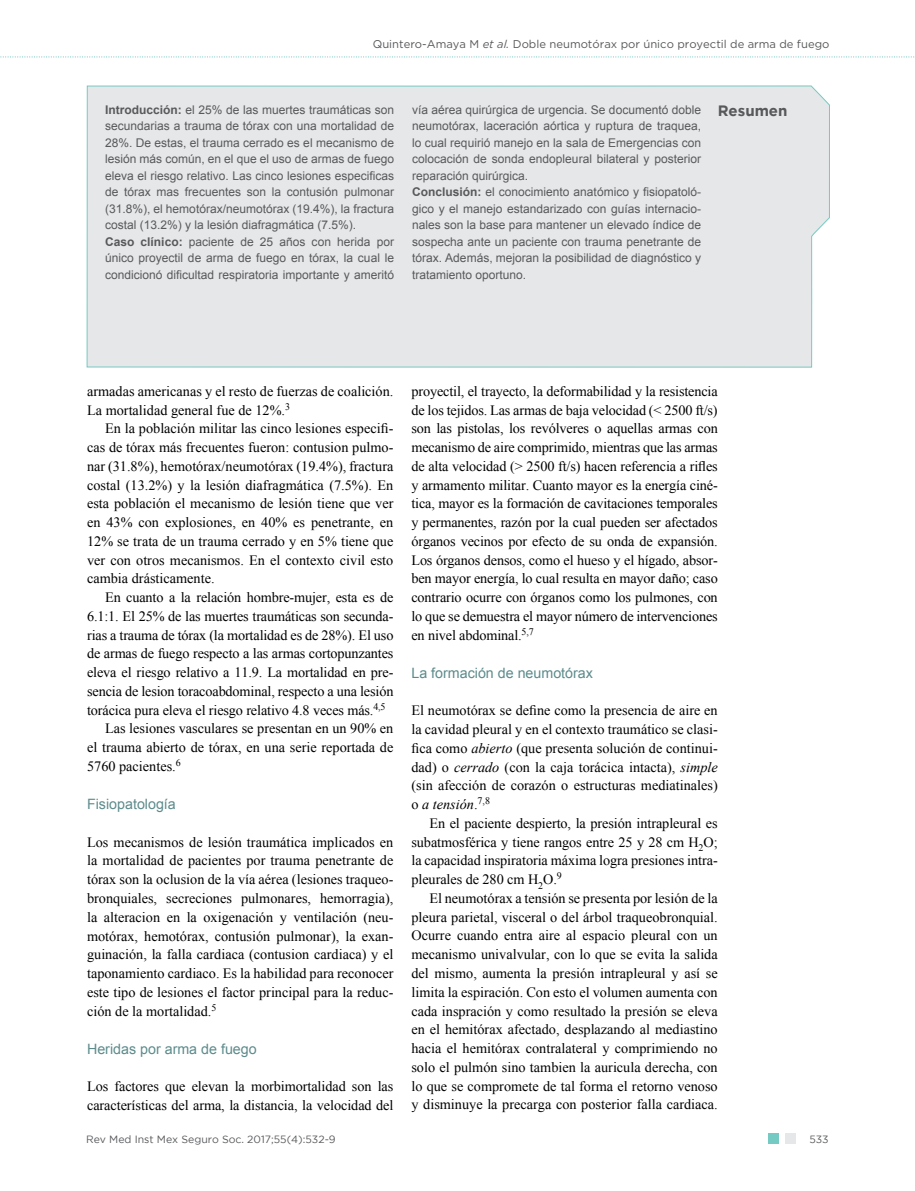
<style>
.page{position:relative;width:915px;height:1191px;background:#fff}
.page>*{position:absolute;margin:0;border:0;box-sizing:border-box;transform-origin:0 0}
.t1{font:700 15px "Gotham";color:#58595b}
.t2{font:14.25px/18.8px "Times New Roman";letter-spacing:-.005em;color:#000;text-align:justify}
.t3{font:14.25px "Arial";color:#5d8b8b}
.t4{font:12px/16.5px "Arial";color:#58595b}
.t5{font:11.25px "Gotham";color:#58595b}
.t6{font:10.5px "Gotham";color:#58595b}
.s1{font-style:italic}
.s2{font-weight:700}
</style>
<div class="page">
<svg style="left:86px;top:57px;width:743px;height:311px;background:#e7e9ea"></svg>
<svg style="left:0;top:56px;width:915px;height:1px"></svg>
<div style="left:784px;top:1133px;width:11px;height:11px;background:#e6e7e8"></div>
<div style="left:768px;top:1133px;width:10px;height:11px;background:#75cac3"></div>
<p class="t5" style="left:372px;top:37px;width:458px">Quintero-Amaya M <span class="s1">et al.</span> Doble neumotórax por único proyectil de arma de fuego</p>
<p class="t4" style="left:105px;top:101px;width:290px"><span class="s2">Introducción:</span> el 25% de las muertes traumáticas son secundarias a trauma de tórax con una mortalidad de 28%. De estas, el trauma cerrado es el mecanismo de lesión más común, en el que el uso de armas de fuego eleva el riesgo relativo. Las cinco lesiones especificas de tórax mas frecuentes son la contusión pulmonar (31.8%), el hemotórax/neumotórax (19.4%), la fractura costal (13.2%) y la lesión diafragmática (7.5%).<br><span class="s2">Caso clínico:</span> paciente de 25 años con herida por único proyectil de arma de fuego en tórax, la cual le condicionó dificultad respiratoria importante y ameritó</p>
<p class="t4" style="left:412px;top:101px;width:290px">vía aérea quirúrgica de urgencia. Se documentó doble neumotórax, laceración aórtica y ruptura de traquea, lo cual requirió manejo en la sala de Emergencias con colocación de sonda endopleural bilateral y posterior reparación quirúrgica.<br><span class="s2">Conclusión:</span> el conocimiento anatómico y fisiopatoló&shy;gico y el manejo estandarizado con guías internacio&shy;nales son la base para mantener un elevado índice de sospecha ante un paciente con trauma penetrante de tórax. Además, mejoran la posibilidad de diagnóstico y tratamiento oportuno.</p>
<p class="t1" style="left:717px;top:102px;width:71px">Resumen</p>
<p class="t2" style="left:87px;top:381px;width:308px">armadas americanas y el resto de fuerzas de coalición.<br>La mortalidad general fue de 12%.<sup>3</sup></p>
<p class="t2" style="left:87px;top:419px;width:308px;text-indent:18px">En la población militar las cinco lesiones especifi&shy;cas de tórax más frecuentes fueron: contusion pulmo&shy;nar (31.8%), hemotórax/neumotórax (19.4%), fractura costal (13.2%) y la lesión diafragmática (7.5%). En esta población el mecanismo de lesión tiene que ver en 43% con explosiones, en 40% es penetrante, en 12% se trata de un trauma cerrado y en 5% tiene que ver con otros mecanismos. En el contexto civil esto cambia drásticamente.</p>
<p class="t2" style="left:105px;top:588px;width:290px">En cuanto a la relación hombre-mujer, esta es de</p>
<p class="t2" style="left:87px;top:606px;width:308px">6.1:1. El 25% de las muertes traumáticas son secunda-</p>
<p class="t2" style="left:87px;top:625px;width:308px">rias a trauma de tórax (la mortalidad es de 28%). El uso</p>
<p class="t2" style="left:87px;top:644px;width:308px">de armas de fuego respecto a las armas cortopunzantes</p>
<p class="t2" style="left:87px;top:663px;width:308px">eleva el riesgo relativo a 11.9. La mortalidad en pre-</p>
<p class="t2" style="left:87px;top:681px;width:308px">sencia de lesion toracoabdominal, respecto a una lesión</p>
<p class="t2" style="left:87px;top:700px;width:300px">torácica pura eleva el riesgo relativo 4.8 veces más.<sup>4,5</sup></p>
<p class="t2" style="left:105px;top:719px;width:290px">Las lesiones vasculares se presentan en un 90% en</p>
<p class="t2" style="left:87px;top:738px;width:308px">el trauma abierto de tórax, en una serie reportada de</p>
<p class="t2" style="left:87px;top:756px;width:95px">5760 pacientes.<sup>6</sup></p>
<p class="t3" style="left:87px;top:795px;width:90px">Fisiopatología</p>
<p class="t2" style="left:87px;top:832px;width:308px">Los mecanismos de lesión traumática implicados en la mortalidad de pacientes por trauma penetrante de tórax son la oclusion de la vía aérea (lesiones traqueo&shy;bronquiales, secreciones pulmonares, hemorragia), la alteracion en la oxigenación y ventilación (neu&shy;motórax, hemotórax, contusión pulmonar), la exan&shy;guinación, la falla cardiaca (contusion cardiaca) y el taponamiento cardiaco. Es la habilidad para reconocer este tipo de lesiones el factor principal para la reduc&shy;ción de la mortalidad.<sup>5</sup></p>
<p class="t3" style="left:87px;top:1039px;width:171px">Heridas por arma de fuego</p>
<p class="t2" style="left:87px;top:1077px;width:308px">Los factores que elevan la morbimortalidad son las características del arma, la distancia, la velocidad del</p>
<p class="t2" style="left:411px;top:381px;width:308px">proyectil, el trayecto, la deformabilidad y la resistencia de los tejidos. Las armas de baja velocidad (&lt; 2500 ft/s) son las pistolas, los revólveres o aquellas armas con mecanismo de aire comprimido, mientras que las armas de alta velocidad (&gt; 2500 ft/s) hacen referencia a rifles y armamento militar. Cuanto mayor es la energía ciné&shy;tica, mayor es la formación de cavitaciones temporales y permanentes, razón por la cual pueden ser afectados órganos vecinos por efecto de su onda de expansión.<br>Los órganos densos, como el hueso y el hígado, absor&shy;ben mayor energía, lo cual resulta en mayor daño; caso contrario ocurre con órganos como los pulmones, con lo que se demuestra el mayor número de intervenciones en nivel abdominal.<sup>5,7</sup></p>
<p class="t3" style="left:411px;top:663px;width:183px">La formación de neumotórax</p>
<p class="t2" style="left:411px;top:701px;width:308px">El neumotórax se define como la presencia de aire en la cavidad pleural y en el contexto traumático se clasi&shy;fica como <span class="s1">abierto</span> (que presenta solución de continui&shy;dad) o <span class="s1">cerrado</span> (con la caja torácica intacta), <span class="s1">simple </span>(sin afección de corazón o estructuras mediatinales) o <span class="s1">a tensión</span>.<sup>7,8</sup></p>
<p class="t2" style="left:411px;top:813px;width:308px;text-indent:18px">En el paciente despierto, la presión intrapleural es subatmosférica y tiene rangos entre 25 y 28 cm H<sub>2</sub>O; la capacidad inspiratoria máxima logra presiones intra&shy;pleurales de 280 cm H<sub>2</sub>O.<sup>9</sup></p>
<p class="t2" style="left:411px;top:888px;width:308px;text-indent:18px">El neumotórax a tensión se presenta por lesión de la pleura parietal, visceral o del árbol traqueobronquial.<br>Ocurre cuando entra aire al espacio pleural con un mecanismo univalvular, con lo que se evita la salida del mismo, aumenta la presión intrapleural y así se limita la espiración. Con esto el volumen aumenta con cada inspración y como resultado la presión se eleva en el hemitórax afectado, desplazando al mediastino hacia el hemitórax contralateral y comprimiendo no solo el pulmón sino tambien la auricula derecha, con lo que se compromete de tal forma el retorno venoso y disminuye la precarga con posterior falla cardiaca.</p>
<p class="t6" style="left:86px;top:1133px;width:251px">Rev Med Inst Mex Seguro Soc. 2017;55(4):532-9</p>
<p class="t6" style="left:809px;top:1133px;width:21px">533</p>
</div>
